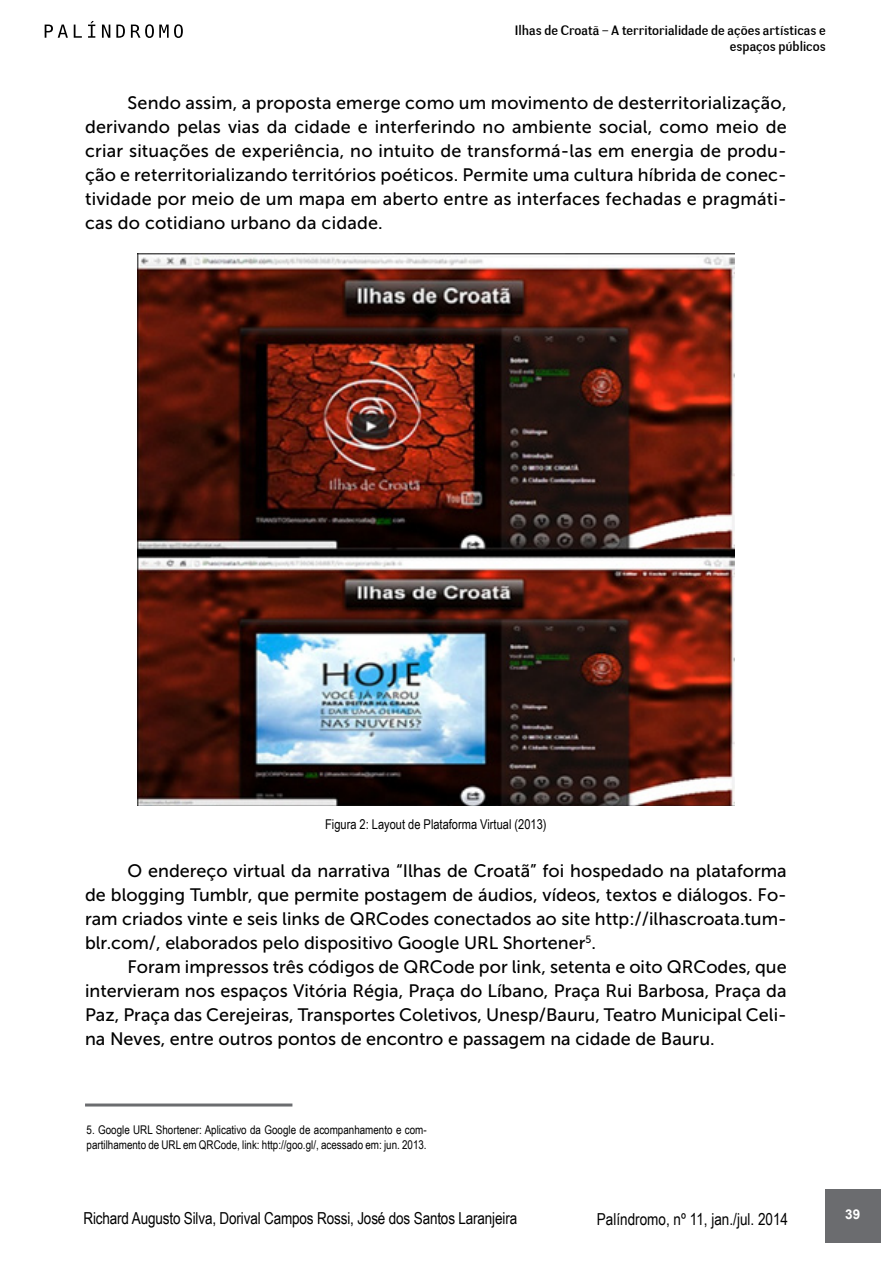
<style>
.page{position:relative;width:893px;height:1263px;background:#fff}
.page>*{position:absolute;margin:0;border:0;box-sizing:border-box;transform-origin:0 0}
.t1{font:18px/24px "Museo Sans 500";color:#000;text-align:justify}
.t2{font:16.5px "Arial Narrow";letter-spacing:-.01em;color:#000}
.t3{font:13.5px/16.2px "Negotiate Free";color:#000;text-align:right}
.t4{font:13.5px "Arial Narrow";color:#000}
.t5{font:700 13.5px "Arial";color:#fff}
.t6{font:12px/15px "Arial Narrow";color:#000}
</style>
<div class="page">
<svg style="left:45px;top:25px;width:23px;height:13px"></svg>
<svg style="left:74px;top:25px;width:8px;height:13px"></svg>
<svg style="left:88px;top:21px;width:7px;height:17px"></svg>
<svg style="left:102px;top:25px;width:8px;height:13px"></svg>
<svg style="left:116px;top:25px;width:9px;height:13px"></svg>
<svg style="left:131px;top:24px;width:52px;height:14px"></svg>
<div style="left:825px;top:1189px;width:55px;height:53px;background:#6b6c6f"></div>
<img style="left:138px;top:254px;width:597px;height:551px">
<hr style="left:87px;top:1103px;width:204px;height:3px;background:#6b6c6f">
<p class="t3" style="left:515px;top:22px;width:312px">Ilhas de Croatã – A territorialidade de ações artísticas e espaços públicos</p>
<p class="t1" style="left:85px;top:91px;width:703px;text-indent:43px">Sendo assim, a proposta emerge como um movimento de desterritorialização, derivando pelas vias da cidade e interferindo no ambiente social, como meio de criar situações de experiência, no intuito de transformá-las em energia de produ&shy;ção e reterritorializando territórios poéticos. Permite uma cultura híbrida de conec&shy;tividade por meio de um mapa em aberto entre as interfaces fechadas e pragmáti&shy;cas do cotidiano urbano da cidade.</p>
<p class="t4" style="left:325px;top:814px;width:223px">Figura 2: Layout de Plataforma Virtual (2013)</p>
<p class="t1" style="left:85px;top:859px;width:703px;text-indent:43px">O endereço virtual da narrativa “Ilhas de Croatã” foi hospedado na plataforma de blogging Tumblr, que permite postagem de áudios, vídeos, textos e diálogos. Fo&shy;ram criados vinte e seis links de QRCodes conectados ao site http://ilhascroata.tum&shy;blr.com/, elaborados pelo dispositivo Google URL Shortener<sup>5</sup>.</p>
<p class="t1" style="left:85px;top:955px;width:703px;text-indent:43px">Foram impressos três códigos de QRCode por link, setenta e oito QRCodes, que intervieram nos espaços Vitória Régia, Praça do Líbano, Praça Rui Barbosa, Praça da Paz, Praça das Cerejeiras, Transportes Coletivos, Unesp/Bauru, Teatro Municipal Celi&shy;na Neves, entre outros pontos de encontro e passagem na cidade de Bauru.</p>
<p class="t6" style="left:87px;top:1122px;width:342px">5. Google URL Shortener: Aplicativo da Google de acompanhamento e com&shy;partilhamento de URL em QRCode, link: http://goo.gl/, acessado em: jun. 2013.</p>
<p class="t2" style="left:84px;top:1206px;width:435px">Richard Augusto Silva, Dorival Campos Rossi, José dos Santos Laranjeira</p>
<p class="t2" style="left:597px;top:1206px;width:193px">Palíndromo, nº 11, jan./jul. 2014</p>
<p class="t5" style="left:845px;top:1205px;width:17px">39</p>
</div>
